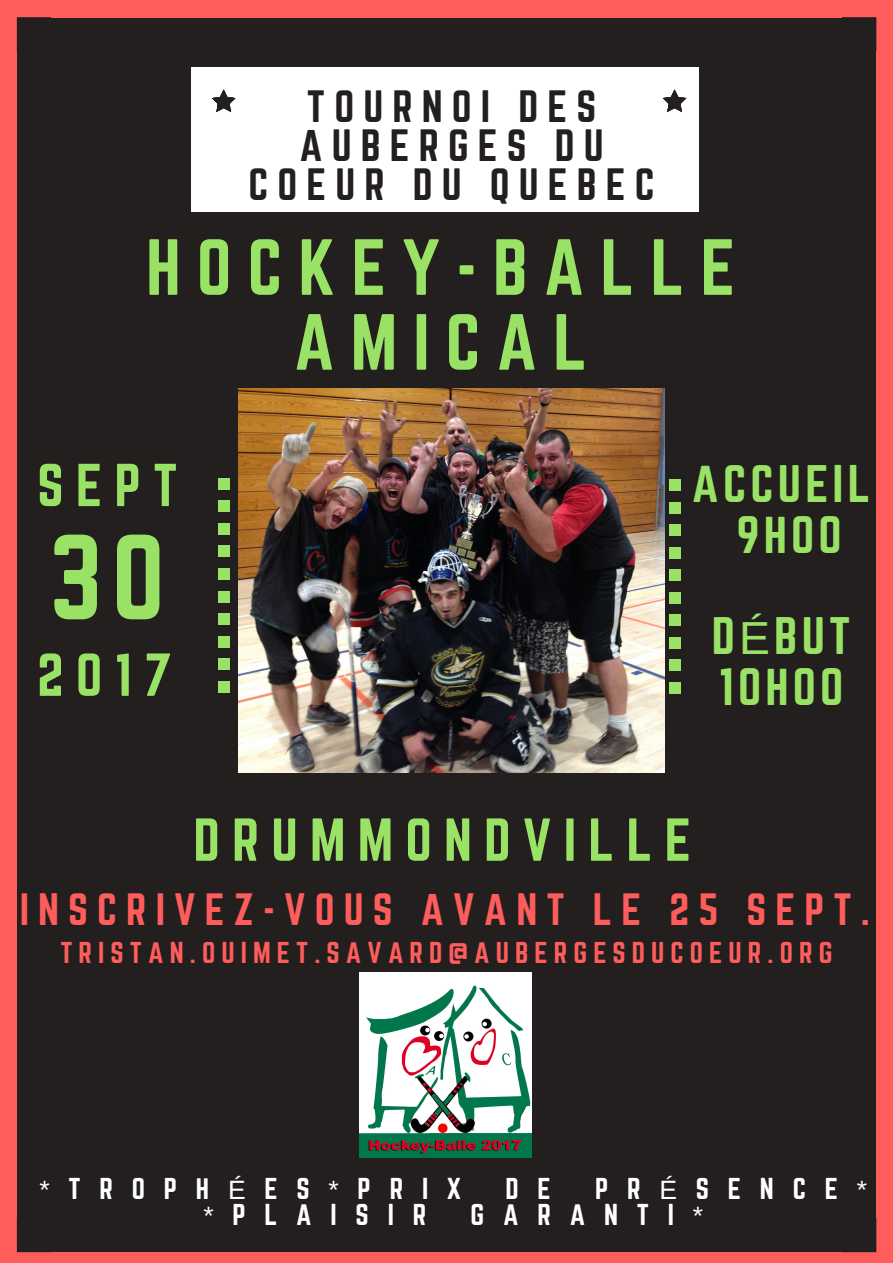
<style>
.page{position:relative;width:893px;height:1263px;background:#231f1f}
.page>*{position:absolute;margin:0;border:0;box-sizing:border-box;transform-origin:0 0}
.t1{font:105.98px "Norwester";color:#99e265}
.t2{font:69.53px/74.8px "Norwester";letter-spacing:.23em;color:#99e265;text-align:center}
.t3{font:52.95px "Norwester";letter-spacing:.23em;color:#99e265}
.t4{font:46.35px/50.6px "Norwester";letter-spacing:.09em;color:#99e265;text-align:center}
.t5{font:39.75px/38.8px "Norwester";letter-spacing:.23em;color:#231f1f;text-align:center}
.t6{font:39.75px "Norwester";letter-spacing:.23em;color:#ff5c5c}
.t7{font:26.47px "Norwester";letter-spacing:.23em;color:#ff5c5c}
.t8{font:26.47px "Norwester";letter-spacing:.71em;color:#fff}
.s1{font-family:"Liberation Sans"}
</style>
<div class="page">
<div style="left:876px;top:52px;width:17px;height:1166px;background:#ff5c5c"></div>
<div style="left:0;top:52px;width:17px;height:1166px;background:#ff5c5c"></div>
<div style="left:51px;top:0;width:791px;height:17px;background:#ff5c5c"></div>
<div style="left:51px;top:1252px;width:791px;height:11px;background:#ff5c5c"></div>
<svg style="left:841px;top:0;width:52px;height:52px"></svg>
<svg style="left:0;top:0;width:52px;height:52px"></svg>
<svg style="left:842px;top:1218px;width:51px;height:45px"></svg>
<svg style="left:0;top:1218px;width:51px;height:45px"></svg>
<div style="left:191px;top:68px;width:508px;height:144px;background:#fff"></div>
<svg style="left:212px;top:89px;width:23px;height:23px"></svg>
<svg style="left:663px;top:89px;width:23px;height:23px"></svg>
<div style="left:669px;top:637px;width:11px;height:11px;background:#99e265"></div>
<div style="left:669px;top:614px;width:11px;height:12px;background:#99e265"></div>
<div style="left:669px;top:592px;width:11px;height:11px;background:#99e265"></div>
<div style="left:669px;top:660px;width:11px;height:11px;background:#99e265"></div>
<div style="left:669px;top:682px;width:11px;height:11px;background:#99e265"></div>
<div style="left:669px;top:547px;width:11px;height:11px;background:#99e265"></div>
<div style="left:669px;top:479px;width:11px;height:12px;background:#99e265"></div>
<div style="left:669px;top:524px;width:11px;height:12px;background:#99e265"></div>
<div style="left:669px;top:502px;width:11px;height:11px;background:#99e265"></div>
<div style="left:669px;top:569px;width:11px;height:12px;background:#99e265"></div>
<div style="left:219px;top:636px;width:11px;height:11px;background:#99e265"></div>
<div style="left:219px;top:613px;width:11px;height:12px;background:#99e265"></div>
<div style="left:219px;top:591px;width:11px;height:11px;background:#99e265"></div>
<div style="left:219px;top:658px;width:11px;height:12px;background:#99e265"></div>
<div style="left:219px;top:681px;width:11px;height:11px;background:#99e265"></div>
<div style="left:219px;top:546px;width:11px;height:11px;background:#99e265"></div>
<div style="left:219px;top:478px;width:11px;height:11px;background:#99e265"></div>
<div style="left:219px;top:523px;width:11px;height:12px;background:#99e265"></div>
<div style="left:219px;top:501px;width:11px;height:11px;background:#99e265"></div>
<div style="left:219px;top:568px;width:11px;height:12px;background:#99e265"></div>
<img style="left:238px;top:388px;width:426px;height:384px">
<img style="left:360px;top:973px;width:171px;height:185px">
<h3 class="t5" style="left:248px;top:89px;width:408px">TOURNOI DES<br>AUBERGES DU<br>COEUR DU QUEBEC</h3>
<h2 class="t2" style="left:146px;top:233px;width:591px">HOCKEY-BALLE<br>AMICAL</h2>
<h3 class="t3" style="left:37px;top:460px;width:142px">SEPT</h3>
<h1 class="t1" style="left:49px;top:527px;width:117px">30</h1>
<h3 class="t3" style="left:37px;top:649px;width:136px">2017</h3>
<h3 class="t4" style="left:692px;top:461px;width:180px">ACCUEIL<br>9H00</h3>
<h3 class="t4" style="left:712px;top:613px;width:140px;text-align:left">D<span class="s1">É</span>BUT<br>10H00</h3>
<h3 class="t3" style="left:193px;top:814px;width:499px">DRUMMONDVILLE</h3>
<h3 class="t6" style="left:20px;top:890px;width:852px">INSCRIVEZ-VOUS AVANT LE 25 SEPT.</h3>
<p class="t7" style="left:60px;top:940px;width:774px">TRISTAN.OUIMET.SAVARD@AUBERGESDUCOEUR.ORG</p>
<p class="t8" style="left:39px;top:1176px;width:423px"><span class="s1">*</span>TROPH<span class="s1">É</span>ES<span class="s1">*</span>PRIX</p>
<p class="t8" style="left:505px;top:1176px;width:47px">D E</p>
<p class="t8" style="left:595px;top:1176px;width:274px">PR<span class="s1">É</span>SENCE<span class="s1">*</span></p>
<p class="t8" style="left:203px;top:1202px;width:224px"><span class="s1">*</span>PLAISIR</p>
<p class="t8" style="left:470px;top:1202px;width:234px">GARANTI<span class="s1">*</span></p>
</div>
